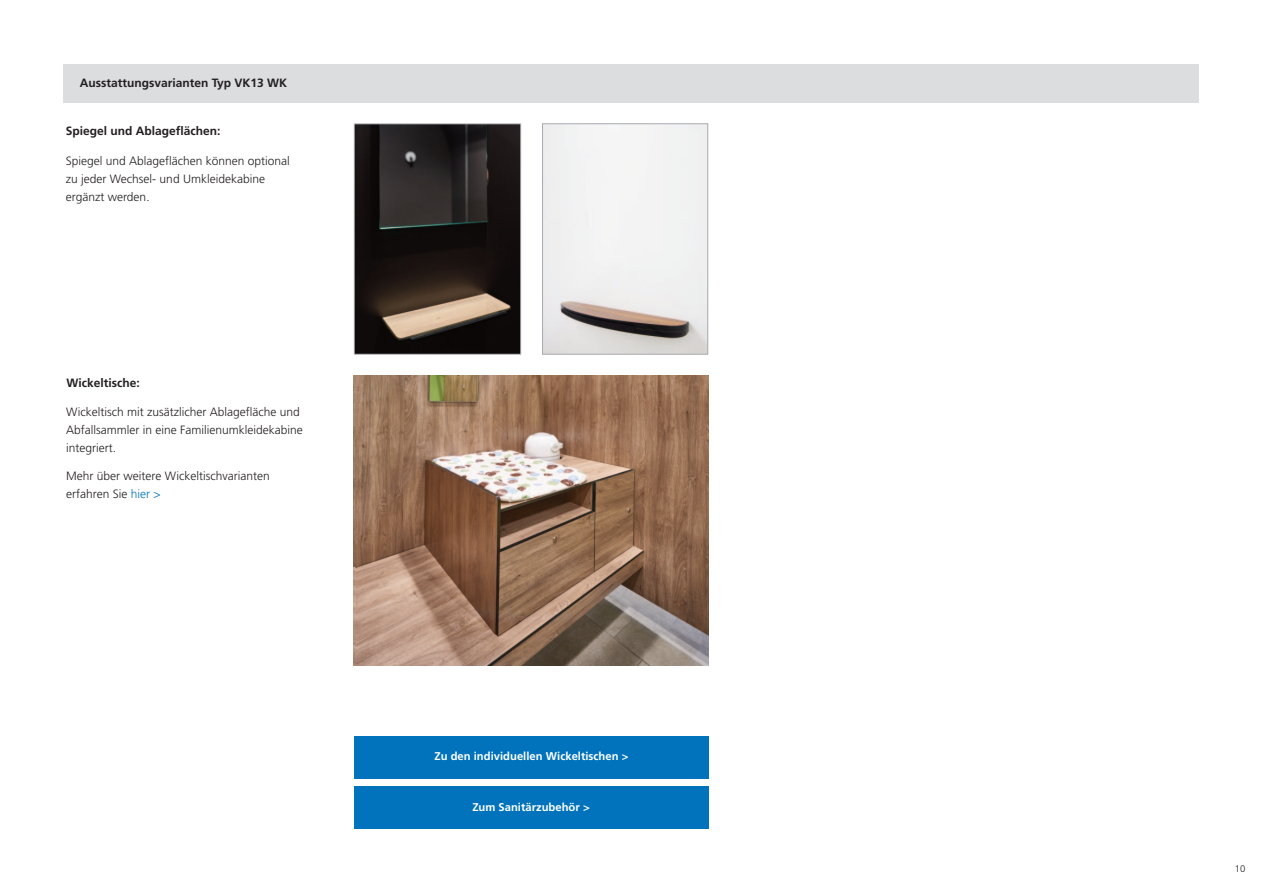
<style>
.page{position:relative;width:1263px;height:893px;background:#fff}
.page>*{position:absolute;margin:0;border:0;box-sizing:border-box;transform-origin:0 0}
.t1{font:300 12px/18px "Frutiger";color:#231f20}
.t2{font:700 12px "Frutiger";color:#231f20}
.t3{font:700 11.25px "Frutiger";color:#fff}
.t4{font:300 9.6px "Frutiger";color:#231f20}
.s1{color:#0073bc}
</style>
<div class="page">
<img style="left:356px;top:126px;width:163px;height:227px">
<div style="left:354px;top:124px;width:167px;height:231px;border:1px solid #a8a9ad"></div>
<img style="left:544px;top:125px;width:162px;height:228px">
<div style="left:542px;top:123px;width:166px;height:232px;border:1px solid #a8a9ad"></div>
<img style="left:353px;top:376px;width:355px;height:289px">
<div style="left:354px;top:787px;width:354px;height:42px;background:#0073bc"></div>
<div style="left:354px;top:736px;width:355px;height:42px;background:#0073bc"></div>
<div style="left:64px;top:64px;width:1135px;height:38px;background:#dcdddf"></div>
<p class="t2" style="left:80px;top:78px;width:209px">Ausstattungsvarianten Typ VK13 WK</p>
<p class="t2" style="left:66px;top:126px;width:156px">Spiegel und Ablageflächen:</p>
<p class="t1" style="left:66px;top:153px;width:226px">Spiegel und Ablageflächen können optional zu jeder Wechsel- und Umkleidekabine ergänzt werden.</p>
<p class="t2" style="left:66px;top:378px;width:75px">Wickeltische:</p>
<p class="t1" style="left:66px;top:403px;width:238px">Wickeltisch mit zusätzlicher Ablagefläche und<br>Abfallsammler in eine Familienumkleidekabine integriert.</p>
<p class="t1" style="left:66px;top:468px;width:205px">Mehr über weitere Wickeltischvarianten erfahren Sie <span class="s1">hier &gt;</span></p>
<p class="t3" style="left:434px;top:752px;width:195px">Zu den individuellen Wickeltischen &gt;</p>
<p class="t3" style="left:472px;top:803px;width:119px">Zum Sanitärzubehör &gt;</p>
<p class="t4" style="left:1235px;top:864px;width:12px">10</p>
</div>
